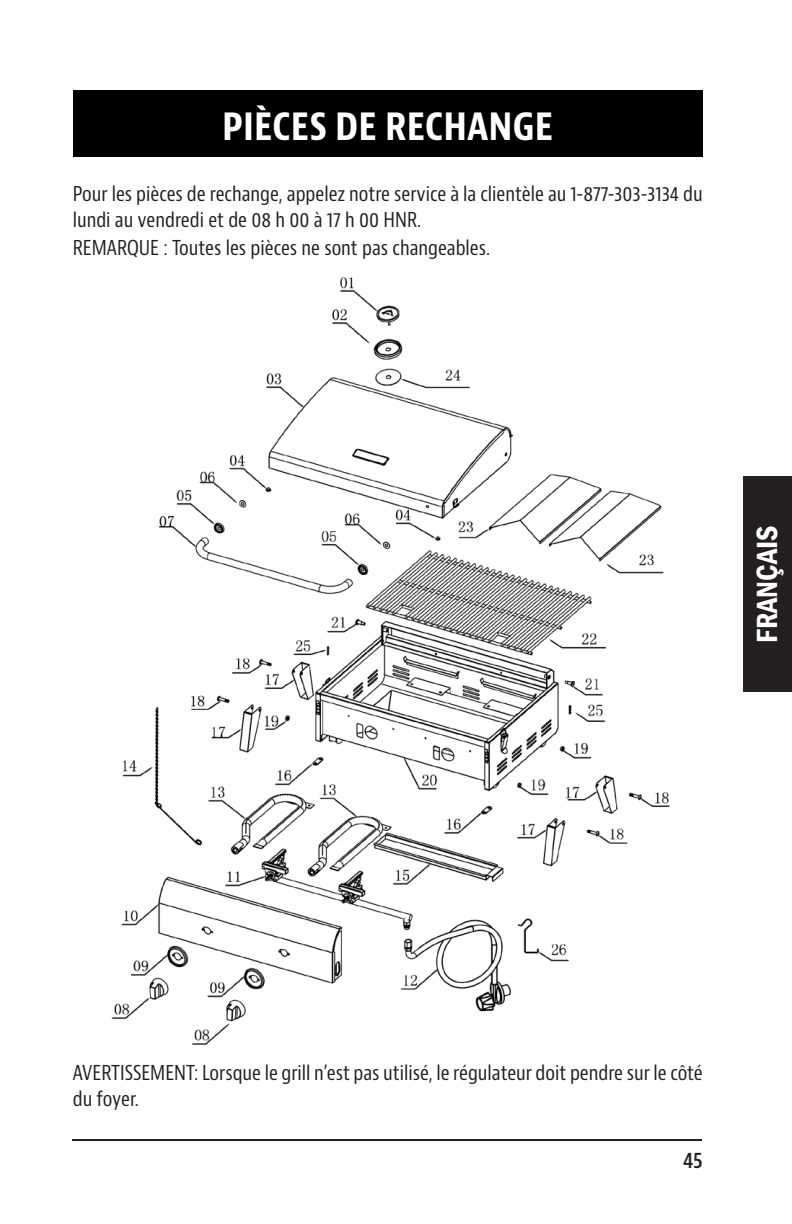
<style>
.page{position:relative;width:792px;height:1224px;background:#fff}
.page>*{position:absolute;margin:0;border:0;box-sizing:border-box;transform-origin:0 0}
.t1{font:700 condensed 40px "Bernino Sans";color:#fff}
.t2{font:600 condensed 30px "Franklin Gothic";color:#fff}
.WARNING{font:600 condensed 22px "Bernino Sans";color:#231f20}
.TXT{font:condensed 20px/26px "Bernino Sans";color:#231f20}
</style>
<div class="page">
<div style="left:743px;top:476px;width:49px;height:216px;background:#231f20"></div>
<hr style="left:72px;top:1139px;width:630px;height:2px;background:#231f20">
<img style="left:111px;top:277px;width:559px;height:768px">
<div style="left:73px;top:90px;width:630px;height:67px;background:#000"></div>
<p class="t1" style="left:222px;top:101px;width:333px">PIÈCES DE RECHANGE</p>
<p class="TXT" style="left:73px;top:181px;width:631px">Pour les pièces de rechange, appelez notre service à la clientèle au 1-877-303-3134 du lundi au vendredi et de 08 h 00 à 17 h 00 HNR.</p>
<p class="TXT" style="left:73px;top:235px;width:419px">REMARQUE : Toutes les pièces ne sont pas changeables.</p>
<h2 class="t2" style="left:747px;top:643px;width:118px;rotate:-90deg">FRANÇAIS</h2>
<p class="TXT" style="left:73px;top:1060px;width:631px">AVERTISSEMENT: Lorsque le grill n’est pas utilisé, le régulateur doit pendre sur le côté du foyer.</p>
<p class="WARNING" style="left:683px;top:1146px;width:21px">45</p>
</div>
